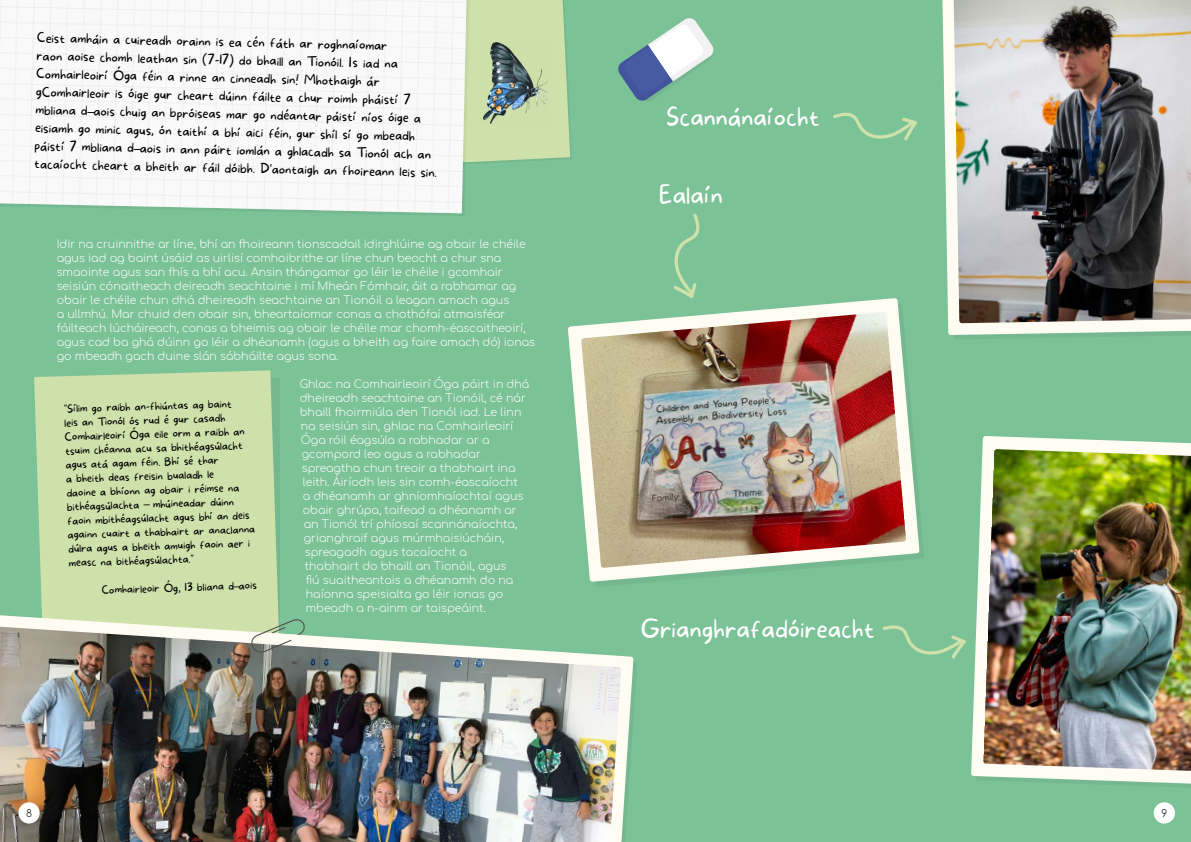
<style>
.page{position:relative;width:1191px;height:842px;background:#7bc297}
.page>*{position:absolute;margin:0;border:0;box-sizing:border-box;transform-origin:0 0}
.t1{font:100 25px "More Sugar";color:#fff}
.t2{font:100 13px/18px "More Sugar";color:#000}
.t3{font:300 11px/14px "Comfortaa";color:#fff}
.t4{font:100 11px/14px "More Sugar";color:#000}
.t5{font:300 10px "Comfortaa";color:#000}
</style>
<div class="page">
<svg style="left:469px;top:0;width:101px;height:162px;background:#c7dea8"></svg>
<svg style="left:452px;top:0;width:17px;height:214px"></svg>
<div style="left:0;top:0;width:466px;height:213px;background:#f9f9f9"></div>
<svg style="left:942px;top:0;width:249px;height:335px;fill:#fffcf4"></svg>
<img style="left:953px;top:0;width:238px;height:323px">
<svg style="left:833px;top:112px;width:84px;height:29px"></svg>
<svg style="left:568px;top:298px;width:351px;height:284px"></svg>
<img style="left:581px;top:312px;width:325px;height:256px">
<svg style="left:672px;top:214px;width:28px;height:85px"></svg>
<svg style="left:882px;top:625px;width:84px;height:34px"></svg>
<svg style="left:971px;top:436px;width:220px;height:348px;fill:#fffcf4"></svg>
<img style="left:983px;top:449px;width:208px;height:322px">
<div style="left:34px;top:370px;width:245px;height:244px;background:#cee1aa"></div>
<svg style="left:0;top:614px;width:633px;height:228px"></svg>
<img style="left:0;top:627px;width:621px;height:215px">
<svg style="left:251px;top:619px;width:54px;height:34px"></svg>
<svg style="left:266px;top:600px;width:12px;height:6px"></svg>
<svg style="left:618px;top:18px;width:96px;height:83px"></svg>
<img style="left:483px;top:43px;width:64px;height:81px">
<div style="left:18px;top:802px;width:22px;height:21px;background:#fff;border-radius:50%"></div>
<div style="left:1153px;top:802px;width:22px;height:21px;background:#fff;border-radius:50%"></div>
<p class="t2" style="left:37px;top:29px;width:404px;rotate:1deg">Ceist amháin a cuireadh orainn is ea cén fáth ar roghnaíomar<br>raon aoise chomh leathan sin (7-17) do bhaill an Tionóil. Is iad na Comhairleoirí Óga féin a rinne an cinneadh sin! Mhothaigh ár gComhairleoir is óige gur cheart dúinn fáilte a chur roimh pháistí 7 mbliana d aois chuig an bpróiseas mar go ndéantar páistí níos óige a eisiamh go minic agus, ón taithí a bhí aici féin, gur shíl sí go mbeadh páistí 7 mbliana d aois in ann páirt iomlán a ghlacadh sa Tionól ach an tacaíocht cheart a bheith ar fáil dóibh. D'aontaigh an fhoireann leis sin.</p>
<p class="t3" style="left:57px;top:235px;width:480px">Idir na cruinnithe ar líne, bhí an fhoireann tionscadail idirghlúine ag obair le chéile agus iad ag baint úsáid as uirlisí comhoibrithe ar líne chun beocht a chur sna smaointe agus san fhís a bhí acu. Ansin thángamar go léir le chéile i gcomhair seisiún cónaitheach deireadh seachtaine i mí Mheán Fómhair, áit a rabhamar ag obair le chéile chun dhá dheireadh seachtaine an Tionóil a leagan amach agus<br>a ullmhú. Mar chuid den obair sin, bheartaíomar conas a chothófaí atmaisféar fáilteach lúcháireach, conas a bheimis ag obair le chéile mar chomh-éascaitheoirí, agus cad ba ghá dúinn go léir a dhéanamh (agus a bheith ag faire amach dó) ionas go mbeadh gach duine slán sábháilte agus sona.</p>
<p class="t3" style="left:300px;top:375px;width:231px">Ghlac na Comhairleoirí Óga páirt in dhá</p>
<p class="t3" style="left:300px;top:389px;width:228px">dheireadh seachtaine an Tionóil, cé nár</p>
<p class="t3" style="left:300px;top:403px;width:223px">bhaill fhoirmiúla den Tionól iad. Le linn</p>
<p class="t3" style="left:301px;top:417px;width:214px">na seisiún sin, ghlac na Comhairleoirí</p>
<p class="t3" style="left:301px;top:431px;width:190px">Óga róil éagsúla a rabhadar ar a</p>
<p class="t3" style="left:302px;top:445px;width:180px">gcompord leo agus a rabhadar</p>
<p class="t3" style="left:302px;top:459px;width:215px">spreagtha chun treoir a thabhairt ina</p>
<p class="t3" style="left:303px;top:473px;width:216px">leith. Áiríodh leis sin comh-éascaíocht</p>
<p class="t3" style="left:303px;top:487px;width:222px">a dhéanamh ar ghníomhaíochtaí agus</p>
<p class="t3" style="left:303px;top:501px;width:215px">obair ghrúpa, taifead a dhéanamh ar</p>
<p class="t3" style="left:304px;top:515px;width:215px">an Tionól trí phíosaí scannánaíochta,</p>
<p class="t3" style="left:304px;top:529px;width:202px">grianghraif agus múrmhaisiúcháin,</p>
<p class="t3" style="left:305px;top:543px;width:164px">spreagadh agus tacaíocht a</p>
<p class="t3" style="left:305px;top:557px;width:203px">thabhairt do bhaill an Tionóil, agus</p>
<p class="t3" style="left:306px;top:571px;width:209px">fiú suaitheantais a dhéanamh do na</p>
<p class="t3" style="left:306px;top:585px;width:199px">haíonna speisialta go léir ionas go</p>
<p class="t3" style="left:306px;top:599px;width:182px">mbeadh a n-ainm ar taispeáint.</p>
<p class="t4" style="left:63px;top:401px;width:189px;rotate:-2deg">"Sílim go raibh an-fhiúntas ag baint<br>leis an Tionól ós rud é gur casadh Comhairleoirí Óga eile orm a raibh an tsuim chéanna acu sa bhithéagsúlacht agus atá agam féin. Bhí sé thar<br>a bheith deas freisin bualadh le<br>daoine a bhíonn ag obair i réimse na bithéagsúlachta – mhúineadar dúinn faoin mbithéagsúlacht agus bhí an deis againn cuairt a thabhairt ar anaclanna dúlra agus a bheith amuigh faoin aer i measc na bithéagsúlachta."</p>
<p class="t4" style="left:102px;top:582px;width:157px;rotate:-2deg">Comhairleoir Óg, 13 bliana d aois</p>
<h1 class="t1" style="left:666px;top:98px;width:155px">Scannánaíocht</h1>
<h1 class="t1" style="left:659px;top:176px;width:65px">Ealaín</h1>
<h1 class="t1" style="left:641px;top:610px;width:235px">Grianghrafadóireacht</h1>
<p class="t5" style="left:26px;top:804px;width:8px">8</p>
<p class="t5" style="left:1161px;top:804px;width:7px">9</p>
</div>
